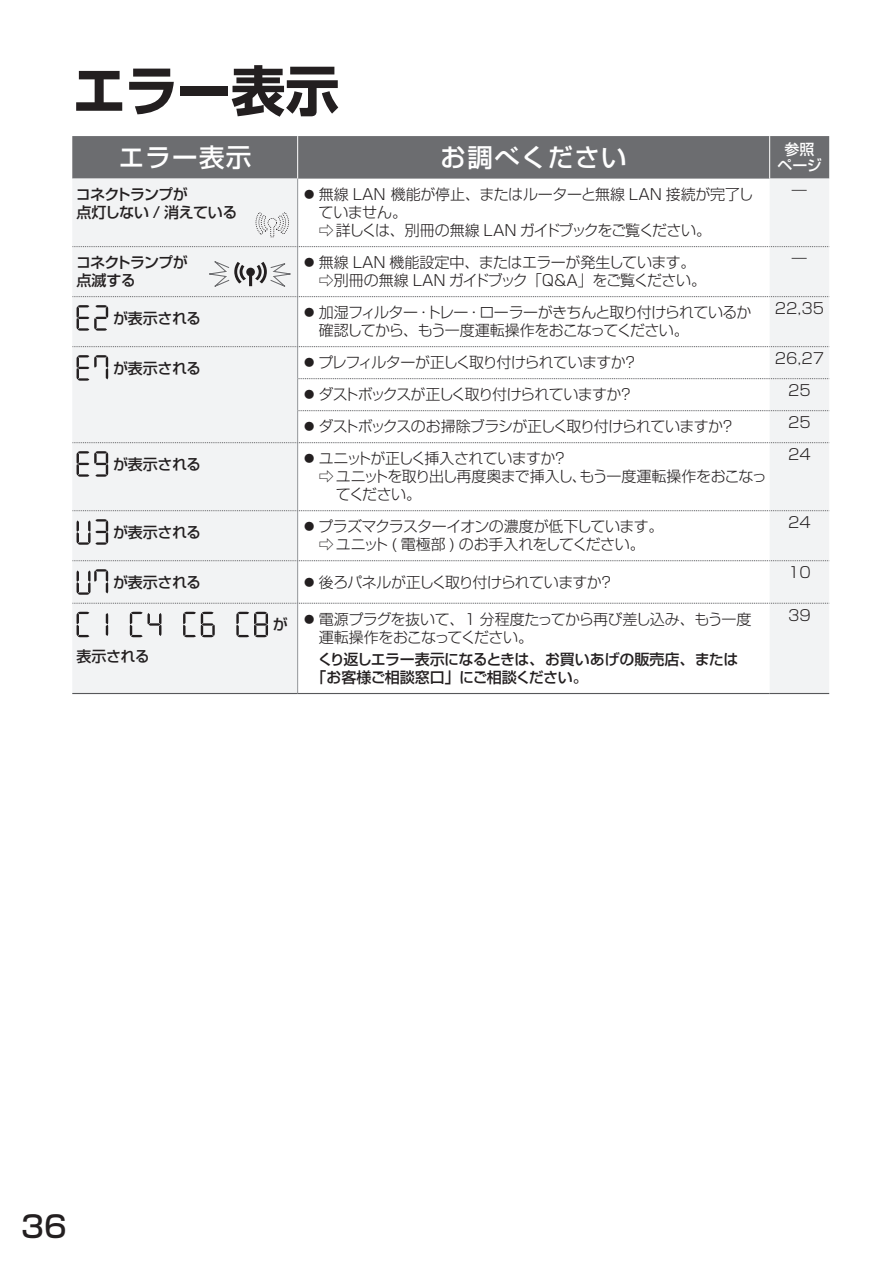
<style>
.page{position:relative;width:893px;height:1263px;background:#fff}
.page>*{position:absolute;margin:0;border:0;box-sizing:border-box;transform-origin:0 0}
.t1{font:700 54px "Shin Go Pro";letter-spacing:-.015em;color:#231f20}
.t2{font:500 30px "Shin Go Pro";color:#231f20}
.t3{font:500 25.5px "Shin Go Pro";letter-spacing:.05em;color:#fff}
.t4{font:300 15px/18px "Shin Go Pro";letter-spacing:-.04em;color:#231f20}
.t5{font:500 15px/18px "Shin Go Pro";letter-spacing:-.035em;color:#231f20}
.t6{font:300 15px "Shin Go Pro";letter-spacing:-.08em;color:#231f20}
.t7{font:500 15px/16.5px "Shin Go Pro";color:#fff;text-align:center}
</style>
<div class="page">
<div style="left:72px;top:136px;width:757px;height:43px;background:#6c6d70"></div>
<svg style="left:72px;top:179px;width:757px;height:514px"></svg>
<hr style="left:297px;top:136px;width:1px;height:43px;background:#fff">
<hr style="left:769px;top:136px;width:1px;height:43px;background:#fff">
<hr style="left:297px;top:179px;width:1px;height:67px;background:#939598">
<hr style="left:297px;top:247px;width:1px;height:49px;background:#939598">
<hr style="left:297px;top:297px;width:1px;height:49px;background:#939598">
<hr style="left:297px;top:347px;width:1px;height:32px;background:#939598">
<hr style="left:297px;top:379px;width:1px;height:32px;background:#939598">
<hr style="left:297px;top:411px;width:1px;height:31px;background:#939598">
<hr style="left:297px;top:443px;width:1px;height:67px;background:#939598">
<hr style="left:297px;top:511px;width:1px;height:49px;background:#939598">
<hr style="left:297px;top:561px;width:1px;height:42px;background:#939598">
<hr style="left:297px;top:603px;width:1px;height:90px;background:#939598">
<hr style="left:72px;top:693px;width:226px;height:1px;background:#57585a">
<hr style="left:298px;top:693px;width:472px;height:1px;background:#57585a">
<hr style="left:770px;top:693px;width:59px;height:1px;background:#57585a">
<svg style="left:72px;top:246px;width:758px;height:1px"></svg>
<svg style="left:72px;top:346px;width:758px;height:1px"></svg>
<svg style="left:298px;top:378px;width:532px;height:1px"></svg>
<svg style="left:298px;top:410px;width:532px;height:1px"></svg>
<svg style="left:72px;top:442px;width:758px;height:1px"></svg>
<svg style="left:72px;top:510px;width:758px;height:1px"></svg>
<svg style="left:72px;top:560px;width:758px;height:1px"></svg>
<svg style="left:72px;top:603px;width:758px;height:1px"></svg>
<svg style="left:77px;top:305px;width:31px;height:26px"></svg>
<svg style="left:77px;top:355px;width:31px;height:26px"></svg>
<svg style="left:77px;top:451px;width:31px;height:26px"></svg>
<svg style="left:77px;top:519px;width:31px;height:26px"></svg>
<svg style="left:77px;top:569px;width:31px;height:26px"></svg>
<svg style="left:77px;top:612px;width:12px;height:25px"></svg>
<svg style="left:106px;top:613px;width:2px;height:23px"></svg>
<svg style="left:130px;top:612px;width:31px;height:25px"></svg>
<svg style="left:183px;top:612px;width:32px;height:25px"></svg>
<svg style="left:236px;top:612px;width:32px;height:25px"></svg>
<svg style="left:255px;top:211px;width:34px;height:27px"></svg>
<svg style="left:72px;top:256px;width:758px;height:41px"></svg>
<h1 class="t1" style="left:72px;top:48px;width:268px">エラー表示</h1>
<h3 class="t3" style="left:119px;top:136px;width:134px">エラー表示</h3>
<h3 class="t3" style="left:441px;top:136px;width:188px">お調べください</h3>
<p class="t7" style="left:777px;top:139px;width:46px">参照ページ</p>
<p class="t5" style="left:76px;top:184px;width:163px">コネクトランプが<br>点灯しない / 消えている</p>
<p class="t4" style="left:319px;top:184px;width:436px;text-indent:-17px">⿟無線 LAN 機能が停止、またはルーターと無線 LAN 接続が完了していません。<br>⇨ 詳しくは、別冊の無線 LAN ガイドブックをご覧ください。</p>
<p class="t4" style="left:792px;top:180px;width:16px">―</p>
<p class="t5" style="left:76px;top:252px;width:113px">コネクトランプが点滅する</p>
<p class="t4" style="left:319px;top:252px;width:389px;text-indent:-17px">⿟無線 LAN 機能設定中、またはエラーが発生しています。⇨別冊の無線 LAN ガイドブック｢Q&amp;A｣をご覧ください。</p>
<p class="t4" style="left:792px;top:248px;width:16px">―</p>
<p class="t5" style="left:113px;top:307px;width:90px">が表示される</p>
<p class="t4" style="left:319px;top:302px;width:434px;text-indent:-17px">⿟ 加湿フィルター・トレー・ローラーがきちんと取り付けられているか確認してから、もう一度運転操作をおこなってください。</p>
<p class="t4" style="left:775px;top:298px;width:51px">22,35</p>
<p class="t5" style="left:113px;top:357px;width:90px">が表示される</p>
<p class="t4" style="left:302px;top:352px;width:337px">⿟プレフィルターが正しく取り付けられていますか？</p>
<p class="t4" style="left:775px;top:348px;width:51px">26,27</p>
<p class="t6" style="left:302px;top:382px;width:333px">⿟ ダストボックスが正しく取り付けられていますか？</p>
<p class="t4" style="left:788px;top:380px;width:24px">25</p>
<p class="t4" style="left:302px;top:416px;width:435px">⿟ダストボックスのお掃除ブラシが正しく取り付けられていますか？</p>
<p class="t4" style="left:788px;top:412px;width:24px">25</p>
<p class="t5" style="left:113px;top:453px;width:90px">が表示される</p>
<p class="t4" style="left:302px;top:448px;width:267px">⿟ ユニットが正しく挿入されていますか？</p>
<p class="t4" style="left:319px;top:466px;width:449px">⇨ ユニットを取り出し再度奥まで挿入し、もう一度運転操作をおこなっ</p>
<p class="t4" style="left:336px;top:484px;width:87px">てください。</p>
<p class="t4" style="left:788px;top:444px;width:24px">24</p>
<p class="t5" style="left:113px;top:521px;width:90px">が表示される</p>
<p class="t4" style="left:302px;top:516px;width:363px;text-align:center">⿟プラズマクラスターイオンの濃度が低下しています。⇨ ユニット ( 電極部 ) のお手入れをしてください。</p>
<p class="t4" style="left:788px;top:512px;width:24px">24</p>
<p class="t5" style="left:113px;top:571px;width:90px">が表示される</p>
<p class="t4" style="left:302px;top:571px;width:313px">⿟ 後ろパネルが正しく取り付けられていますか？</p>
<p class="t4" style="left:788px;top:562px;width:24px">10</p>
<p class="t5" style="left:77px;top:645px;width:75px">表示される</p>
<p class="t5" style="left:273px;top:614px;width:16px">が</p>
<p class="t4" style="left:319px;top:608px;width:434px;text-indent:-17px">⿟電源プラグを抜いて、1 分程度たってから再び差し込み、もう一度運転操作をおこなってください。</p>
<p class="t5" style="left:318px;top:649px;width:422px">くり返しエラー表示になるときは、お買いあげの販売店、または｢お客様ご相談窓口｣にご相談ください。</p>
<p class="t4" style="left:788px;top:604px;width:24px">39</p>
<h2 class="t2" style="left:21px;top:1202px;width:47px">36</h2>
</div>
